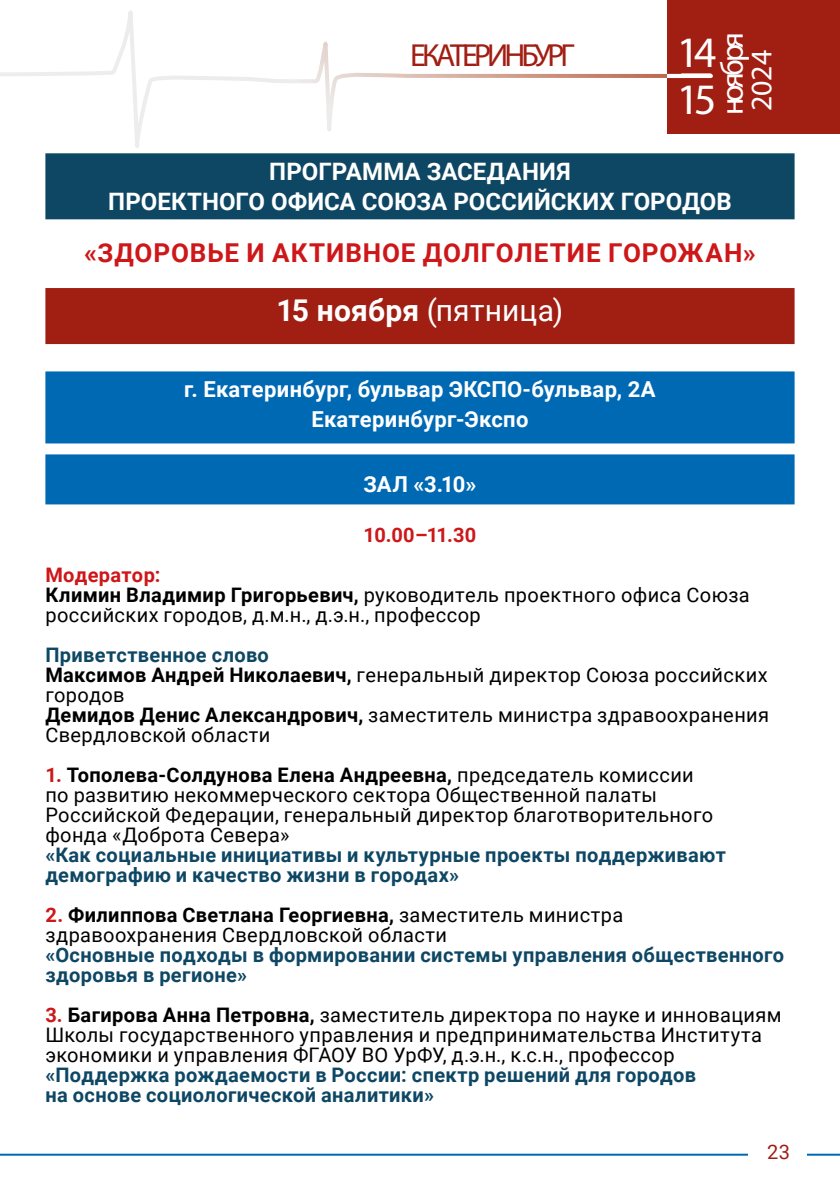
<style>
.page{position:relative;width:840px;height:1191px;background:#fff}
.page>*{position:absolute;margin:0;border:0;box-sizing:border-box;transform-origin:0 0}
.t1{font:43.6px/47.6px "Myriad Pro";color:#fff}
.t2{font:32px "Myriad Pro";letter-spacing:-.12em;color:#a11e13}
.t3{font:31.8px "Myriad Pro";letter-spacing:-.115em;color:#fff}
.t4{font:30px "Roboto";letter-spacing:.01em;color:#fff}
.t5{font:30px "Myriad Pro";color:#fff}
.t6{font:700 26px "Roboto";letter-spacing:.035em;color:#cd1719}
.t7{font:700 24px/30px "Roboto";color:#fff;text-align:center}
.t8{font:700 22px/30px "Roboto";letter-spacing:.01em;color:#fff;text-align:center}
.t9{font:20px/20px "Roboto";letter-spacing:.02em;color:#000}
.t10{font:700 20px/20px "Roboto";letter-spacing:.02em;color:#0e4764}
.t11{font:700 20px "Roboto";letter-spacing:-.015em;color:#cd1719}
.t12{font:20px "Roboto";color:#a11e13}
.s1{font-weight:700}
.s2{font-weight:700;color:#cd1719}
.s3{font-weight:700;color:#0e4764}
</style>
<div class="page">
<svg style="left:0;top:11px;width:714px;height:209px"></svg>
<div style="left:667px;top:0;width:172px;height:134px;background:#a11e13"></div>
<svg style="left:667px;top:73px;width:46px;height:6px"></svg>
<hr style="left:680px;top:73px;width:30px;height:3px;background:#fff">
<hr style="left:0;top:1153px;width:839px;height:2px;background:#0069b4">
<div style="left:748px;top:1116px;width:58px;height:75px;background:#fff"></div>
<div style="left:45px;top:153px;width:749px;height:66px;background:#0e4764"></div>
<div style="left:45px;top:288px;width:749px;height:56px;background:#a11e13"></div>
<div style="left:45px;top:371px;width:749px;height:72px;background:#0069b4"></div>
<div style="left:45px;top:454px;width:749px;height:50px;background:#0069b4"></div>
<h3 class="t3" style="left:712px;top:115px;width:85px;rotate:-90deg">ноября</h3>
<h2 class="t2" style="left:410px;top:36px;width:166px">ЕКАТЕРИНБУРГ</h2>
<h1 class="t1" style="left:676px;top:27px;width:41px">14<br>15</h1>
<h3 class="t5" style="left:742px;top:111px;width:63px;rotate:-90deg">2024</h3>
<p class="t7" style="left:108px;top:155px;width:624px">ПРОГРАММА ЗАСЕДАНИЯ<br>ПРОЕКТНОГО ОФИСА СОЮЗА РОССИЙСКИХ ГОРОДОВ</p>
<h3 class="t6" style="left:84px;top:234px;width:672px">«ЗДОРОВЬЕ И АКТИВНОЕ ДОЛГОЛЕТИЕ ГОРОЖАН»</h3>
<h3 class="t4" style="left:276px;top:290px;width:288px"><span class="s1">15 ноября</span> (пятница)</h3>
<p class="t8" style="left:184px;top:373px;width:472px">г. Екатеринбург, бульвар ЭКСПО-бульвар, 2А<br>Екатеринбург--Экспо</p>
<p class="t8" style="left:363px;top:468px;width:115px">ЗАЛ «3.10»</p>
<p class="t11" style="left:363px;top:520px;width:114px">10.00–11.30</p>
<p class="t9" style="left:45px;top:564px;width:705px"><span class="s2">Модератор:<br></span><span class="s1">Климин Владимир Григорьевич,</span> руководитель проектного офиса Союза российских городов, д.м.н., д.э.н., профессор</p>
<p class="t9" style="left:45px;top:644px;width:724px"><span class="s3">Приветственное слово<br></span><span class="s1">Максимов Андрей Николаевич,</span> генеральный директор Союза российских городов<br><span class="s1">Демидов Денис Александрович,</span> заместитель министра здравоохранения Свердловской области</p>
<p class="t9" style="left:45px;top:764px;width:669px"><span class="s2">1.</span> <span class="s1">Тополева--Солдунова Елена Андреевна,</span> председатель комиссии по развитию некоммерческого сектора Общественной палаты Российской Федерации, генеральный директор благотворительного фонда «Доброта Севера»</p>
<p class="t10" style="left:45px;top:844px;width:681px">«Как социальные инициативы и культурные проекты поддерживают демографию и качество жизни в городах»</p>
<p class="t9" style="left:45px;top:904px;width:579px"><span class="s2">2.</span> <span class="s1">Филиппова Светлана Георгиевна,</span> заместитель министра здравоохранения Свердловской области</p>
<p class="t10" style="left:45px;top:944px;width:740px">«Основные подходы в формировании системы управления общественного здоровья в регионе»</p>
<p class="t9" style="left:45px;top:1004px;width:737px"><span class="s2">3.</span> <span class="s1">Багирова Анна Петровна,</span> заместитель директора по науке и инновациям<br>Школы государственного управления и предпринимательства Института экономики и управления ФГАОУ ВО УрФУ, д.э.н., к.с.н., профессор</p>
<p class="t10" style="left:45px;top:1064px;width:651px">«Поддержка рождаемости в России: спектр решений для городов на основе социологической аналитики»</p>
<p class="t12" style="left:766px;top:1137px;width:24px">23</p>
</div>
